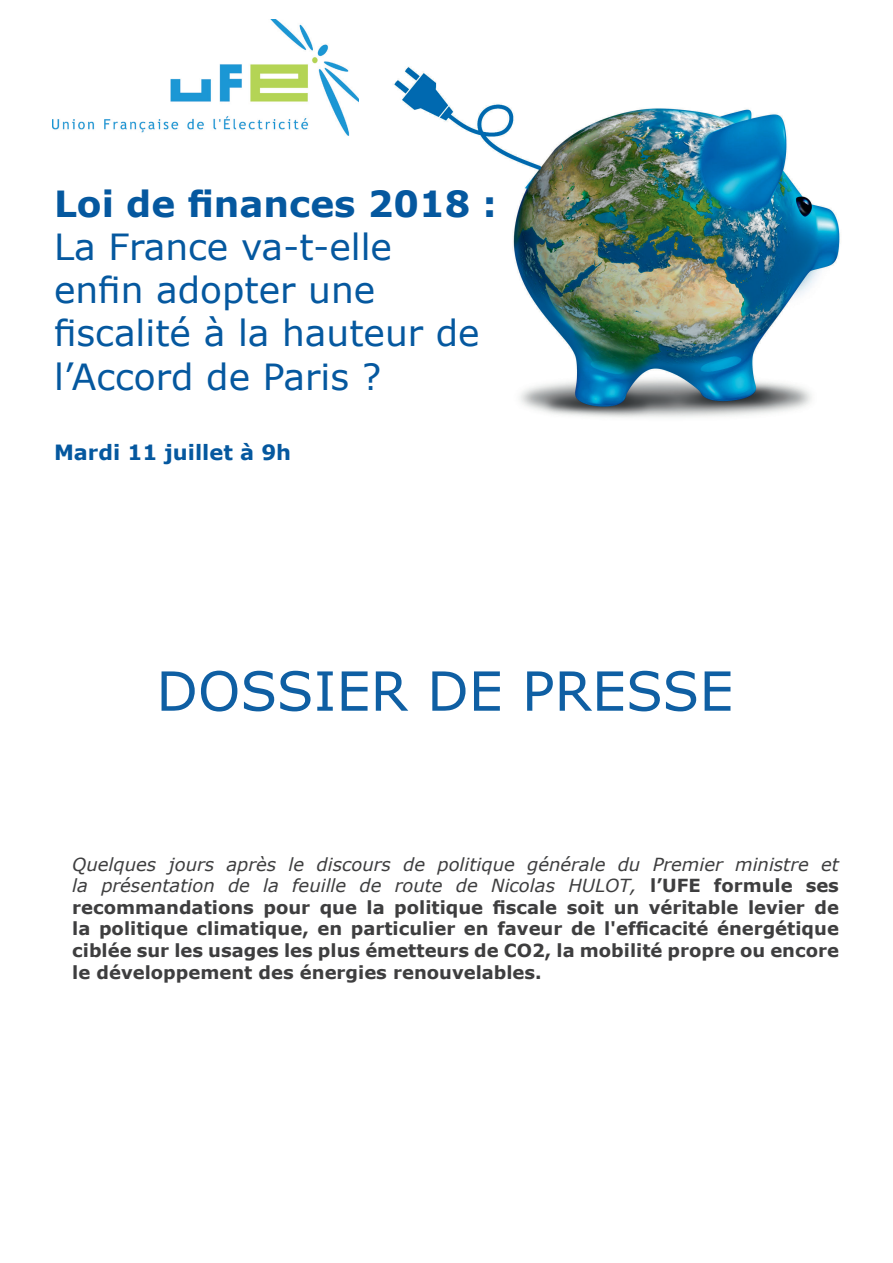
<style>
.page{position:relative;width:893px;height:1263px;background:#fff}
.page>*{position:absolute;margin:0;border:0;box-sizing:border-box;transform-origin:0 0}
.t1{font:54px "Verdana";color:#0f5fa3}
.t2{font:36px/43.2px "Verdana";color:#05589f}
.t3{font:700 36px "Verdana";color:#05589f}
.t4{font:700 21px "Verdana";color:#05589f}
.t5{font:700 18px/21.6px "Verdana";color:#3e3e3f;text-align:justify}
.s1{font-weight:400;font-style:italic}
</style>
<div class="page">
<img style="left:393px;top:66px;width:447px;height:352px">
<img style="left:52px;top:19px;width:306px;height:117px">
<h2 class="t3" style="left:54px;top:178px;width:445px">Loi de finances 2018 :</h2>
<h2 class="t2" style="left:54px;top:225px;width:427px">La France va-t-elle enfin adopter une fiscalité à la hauteur de l’Accord de Paris ?</h2>
<p class="t4" style="left:54px;top:438px;width:239px">Mardi 11 juillet à 9h</p>
<h1 class="t1" style="left:156px;top:654px;width:579px">DOSSIER DE PRESSE</h1>
<p class="t5" style="left:72px;top:853px;width:768px"><span class="s1">Quelques jours après le discours de politique générale du Premier ministre et la présentation de la feuille de route de Nicolas HULOT,</span> l’UFE formule ses recommandations pour que la politique fiscale soit un véritable levier de la politique climatique, en particulier en faveur de l'efficacité énergétique ciblée sur les usages les plus émetteurs de CO2, la mobilité propre ou encore le développement des énergies renouvelables.</p>
</div>
